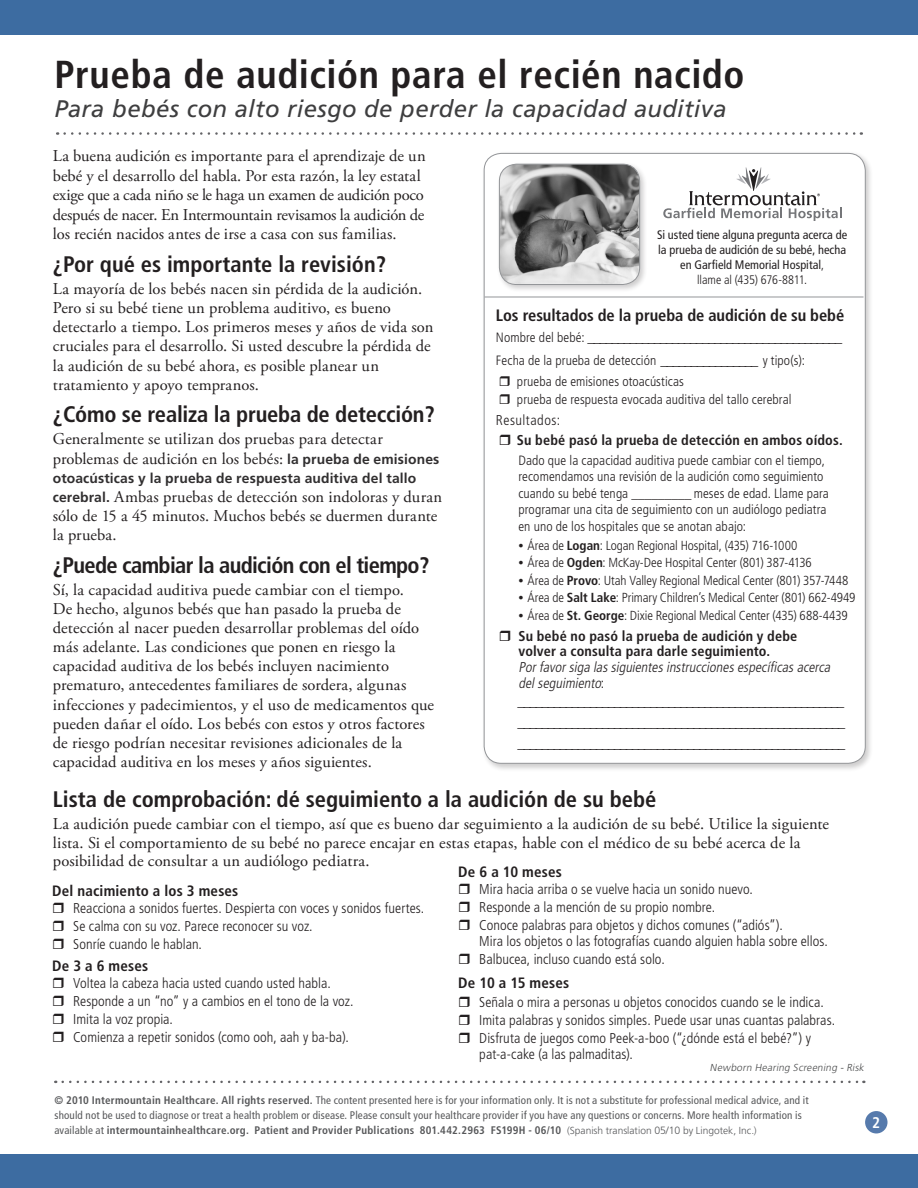
<style>
.page{position:relative;width:918px;height:1188px;background:#fff}
.page>*{position:absolute;margin:0;border:0;box-sizing:border-box;transform-origin:0 0}
.t1{font:700 condensed 39px "Frutiger LT Std";letter-spacing:.015em;color:#231f20}
.t2{font:italic 24px "Frutiger LT Std";letter-spacing:.015em;color:#3e3e3f}
.t3{font:700 condensed 22.5px "Frutiger LT Std";color:#231f20}
.t4{font:700 condensed 22.5px "Frutiger LT Std";letter-spacing:-.03em;color:#231f20}
.t5{font:16.5px/19px "Adobe Garamond Pro";letter-spacing:.005em;color:#231f20}
.t6{font:700 condensed 16.5px "Frutiger LT Std";letter-spacing:-.005em;color:#231f20}
.t7{font:700 condensed 15.45px "Frutiger LT Std";color:#fff}
.t8{font:700 condensed 15px/21px "Frutiger LT Std";letter-spacing:.015em;color:#231f20;text-align:justify}
.t9{font:300 condensed 14.25px/18.1px "Frutiger LT Std";letter-spacing:.005em;color:#231f20}
.t10{font:700 condensed 14.25px/15px "Frutiger LT Std";letter-spacing:.01em;color:#231f20}
.t11{font:italic 300 condensed 14.25px/15.8px "Frutiger LT Std";color:#231f20}
.t12{font:300 condensed 14.25px "Frutiger LT Std";letter-spacing:.035em;color:#231f20}
.t13{font:700 13.8px "Frutiger LT Std";letter-spacing:.01em;color:#312f30}
.t14{font:300 condensed 13.5px/16.5px "Frutiger LT Std";letter-spacing:.005em;color:#231f20}
.t15{font:300 condensed 13.2px "Frutiger LT Std";letter-spacing:-.01em;color:#231f20}
.t16{font:condensed 12.3px/15px "Frutiger LT Std";color:#231f20;text-align:center}
.t17{font:condensed 10.95px/15px "Frutiger LT Std";letter-spacing:.015em;color:#57585a}
.t18{font:italic 300 10.2px "Frutiger LT Std";color:#4b4c4d}
.s1{font-family:"Frutiger LT Std";font-weight:700;font-size:13.8px;color:#312f30}
.s2{font-weight:300}
.s3{font-weight:300;font-size:13.5px}
.s4{font-weight:700;font-size:15px}
.s5{font-family:"Adobe Garamond Pro";font-weight:400;font-stretch:normal}
.s6{font-weight:700}
.s7{font-style:normal}
.s8{font-weight:300;font-stretch:normal;font-size:10.2px}
.s9{font-weight:300;font-stretch:normal;font-size:10.5px}
</style>
<div class="page">
<div style="left:0;top:1154px;width:918px;height:34px;background:#3d6ca1"></div>
<div style="left:865px;top:1111px;width:23px;height:22px;background:#567aac;border-radius:50%"></div>
<div style="left:0;top:0;width:918px;height:35px;background:#3d6ca1"></div>
<svg style="left:63px;top:1081px;width:801px;height:2px"></svg>
<div style="left:482px;top:151px;width:392px;height:621px;background:#231f20;opacity:.22"></div>
<div style="left:484px;top:153px;width:381px;height:610px;background:#fff;border-radius:17px"></div>
<hr style="left:485px;top:296px;width:379px;height:2px;background:#939598">
<div style="left:497px;top:162px;width:151px;height:131px;background:#231f20;opacity:.22"></div>
<img style="left:499px;top:164px;width:141px;height:121px">
<div style="left:499px;top:164px;width:141px;height:121px;border:1px solid #939598;border-radius:17px"></div>
<svg style="left:663px;top:167px;width:179px;height:54px"></svg>
<svg style="left:65px;top:132px;width:797px;height:3px"></svg>
<h1 class="t1" style="left:54px;top:52px;width:691px">Prueba de audición para el recién nacido</h1>
<h2 class="t2" style="left:54px;top:94px;width:674px">Para bebés con alto riesgo de perder la capacidad auditiva</h2>
<p class="t5" style="left:53px;top:147px;width:374px;line-height:19.5px">La buena audición es importante para el aprendizaje de un bebé y el desarrollo del habla. Por esta razón, la ley estatal exige que a cada niño se le haga un examen de audición poco después de nacer. En Intermountain revisamos la audición de los recién nacidos antes de irse a casa con sus familias.</p>
<h3 class="t3" style="left:53px;top:251px;width:335px">¿Por qué es importante la revisión?</h3>
<p class="t5" style="left:53px;top:280px;width:382px">La mayoría de los bebés nacen sin pérdida de la audición.<br>Pero si su bebé tiene un problema auditivo, es bueno detectarlo a tiempo. Los primeros meses y años de vida son cruciales para el desarrollo. Si usted descubre la pérdida de la audición de su bebé ahora, es posible planear un tratamiento y apoyo tempranos.</p>
<h3 class="t3" style="left:53px;top:401px;width:384px">¿Cómo se realiza la prueba de detección?</h3>
<p class="t5" style="left:53px;top:430px;width:388px">Generalmente se utilizan dos pruebas para detectar problemas de audición en los bebés: <span class="s1">la prueba de emisiones</span></p>
<p class="t13" style="left:53px;top:470px;width:365px">otoacústicas y la prueba de respuesta auditiva del tallo</p>
<p class="t5" style="left:53px;top:488px;width:391px"><span class="s1">cerebral.</span> Ambas pruebas de detección son indoloras y duran sólo de 15 a 45 minutos. Muchos bebés se duermen durante la prueba.</p>
<h3 class="t4" style="left:53px;top:552px;width:378px">¿Puede cambiar la audición con el tiempo?</h3>
<p class="t5" style="left:53px;top:581px;width:383px">Sí, la capacidad auditiva puede cambiar con el tiempo.<br>De hecho, algunos bebés que han pasado la prueba de detección al nacer pueden desarrollar problemas del oído más adelante. Las condiciones que ponen en riesgo la capacidad auditiva de los bebés incluyen nacimiento prematuro, antecedentes familiares de sordera, algunas infecciones y padecimientos, y el uso de medicamentos que pueden dañar el oído. Los bebés con estos y otros factores de riesgo podrían necesitar revisiones adicionales de la capacidad auditiva en los meses y años siguientes.</p>
<p class="t16" style="left:657px;top:227px;width:192px">Si usted tiene alguna pregunta acerca de la prueba de audición de su bebé, hecha en Garfield Memorial Hospital<span class="s2">,<br>llame al (435) 676-8811.</span></p>
<p class="t6" style="left:496px;top:305px;width:350px">Los resultados de la prueba de audición de su bebé</p>
<p class="t8" style="left:496px;top:326px;width:348px"><span class="s3">Nombre del bebé:</span> __________________________________________</p>
<p class="t14" style="left:517px;top:350px;width:290px;line-height:21px;text-indent:-21px">Fecha de la prueba de detección <span class="s4">________________</span> y tipo(s): prueba de emisiones otoacústicas</p>
<p class="t14" style="left:517px;top:391px;width:276px">prueba de respuesta evocada auditiva del tallo cerebral</p>
<p class="t12" style="left:496px;top:412px;width:66px">Resultados:</p>
<p class="t10" style="left:517px;top:433px;width:327px">Su bebé pasó la prueba de detección en ambos oídos.</p>
<p class="t14" style="left:518px;top:452px;width:312px">Dado que la capacidad auditiva puede cambiar con el tiempo, recomendamos una revisión de la audición como seguimiento cuando su bebé tenga _________ meses de edad. Llame para programar una cita de seguimiento con un audiólogo pediatra en uno de los hospitales que se anotan abajo:</p>
<p class="t15" style="left:518px;top:538px;width:280px"><span class="s5">•</span> Área de <span class="s6">Logan</span>: Logan Regional Hospital, (435) 716-1000</p>
<p class="t15" style="left:518px;top:555px;width:295px"><span class="s5">•</span> Área de <span class="s6">Ogden</span>: McKay-Dee Hospital Center (801) 387-4136</p>
<p class="t15" style="left:519px;top:573px;width:332px"><span class="s5">•</span> Área de <span class="s6">Provo</span>: Utah Valley Regional Medical Center (801) 357-7448</p>
<p class="t15" style="left:519px;top:590px;width:339px"><span class="s5">•</span> Área de <span class="s6">Salt Lake</span>: Primary Children’s Medical Center (801) 662-4949</p>
<p class="t15" style="left:519px;top:608px;width:331px"><span class="s5">•</span> Área de <span class="s6">St. George</span>: Dixie Regional Medical Center (435) 688-4439</p>
<p class="t10" style="left:518px;top:629px;width:280px">Su bebé no pasó la prueba de audición y debe volver a consulta para darle seguimiento.</p>
<p class="t11" style="left:518px;top:660px;width:316px">Porfavorsiga lassiguientesinstruccionesespecíficasacerca delseguimiento<span class="s7">:</span></p>
<p class="t8" style="left:517px;top:691px;width:329px">______________________________________________________ ______________________ ________________________________ ______________________ ________________________________</p>
<h3 class="t3" style="left:53px;top:786px;width:605px">Lista de comprobación: dé seguimiento a la audición de su bebé</h3>
<p class="t5" style="left:53px;top:815px;width:778px">La audición puede cambiar con el tiempo, así que es bueno dar seguimiento a la audición de su bebé. Utilice la siguiente lista. Si el comportamiento de su bebé no parece encajar en estas etapas, hable con el médico de su bebé acerca de la posibilidad de consultar a un audiólogo pediatra.</p>
<p class="t8" style="left:52px;top:881px;width:188px">Del nacimiento a los 3 meses</p>
<p class="t9" style="left:73px;top:900px;width:353px">Reacciona a sonidos fuertes. Despierta con voces y sonidos fuertes.<br>Se calma con su voz. Parece reconocer su voz.<br>Sonríe cuando le hablan.</p>
<p class="t8" style="left:52px;top:955px;width:98px">De 3 a 6 meses</p>
<p class="t9" style="left:73px;top:975px;width:282px">Voltea la cabeza hacia usted cuando usted habla.<br>Responde a un “no” y a cambios en el tono de la voz.<br>Imita la voz propia.<br>Comienza a repetir sonidos (como ooh, aah y ba-ba).</p>
<p class="t8" style="left:458px;top:861px;width:105px">De 6 a 10 meses</p>
<p class="t9" style="left:479px;top:880px;width:305px">Mira hacia arriba o se vuelve hacia un sonido nuevo.<br>Responde a la mención de su propio nombre.<br>Conoce palabras para objetos y dichos comunes (“adiós”).</p>
<p class="t9" style="left:479px;top:932px;width:350px">Mira los objetos o las fotografías cuando alguien habla sobre ellos.<br>Balbucea, incluso cuando está solo.</p>
<p class="t8" style="left:458px;top:972px;width:112px">De 10 a 15 meses</p>
<p class="t9" style="left:479px;top:993px;width:357px">Señala o mira a personas u objetos conocidos cuando se le indica.<br>Imita palabras y sonidos simples. Puede usar unas cuantas palabras.<br>Disfruta de juegos como Peek-a-boo (“¿dónde está el bebé?”) y</p>
<p class="t9" style="left:479px;top:1045px;width:155px">pat-a-cake (a las palmaditas).</p>
<p class="t18" style="left:710px;top:1061px;width:158px">Newborn Hearing Screening - Risk</p>
<p class="t17" style="left:54px;top:1093px;width:756px"><span class="s6">© 2010 Intermountain Healthcare. All rights reserved.</span> The content presented here is for your information only. It is not a substitute for professional medical advice, and it should not be used to diagnose or treat a health problem or disease. Please consult your healthcare provider if you have any questions or concerns. More health information is available at <span class="s6">intermountainhealthcare.org. Patient and Provider Publications 801.442.2963 fs199H - 06/10</span> <span class="s8">(Spanish translation</span> <span class="s9">05/10</span> <span class="s8">by Lingotek, Inc.)</span></p>
<p class="t7" style="left:872px;top:1113px;width:10px">2</p>
</div>
